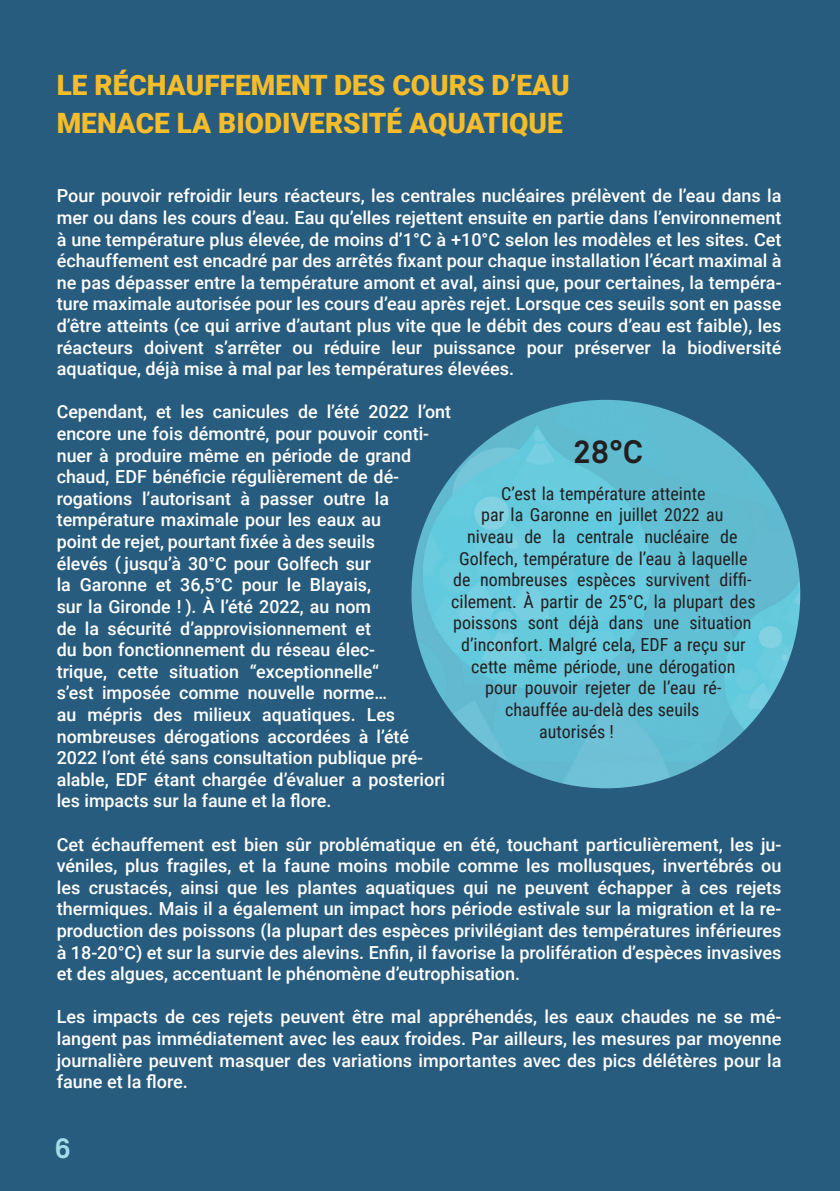
<style>
.page{position:relative;width:840px;height:1191px;background:#fff}
.page>*{position:absolute;margin:0;border:0;box-sizing:border-box;transform-origin:0 0}
.t1{font:700 32px "Akkurat Yu";color:#231f20}
.t2{font:900 28px/38px "Roboto";color:#f7bc29}
.t3{font:700 28px "Akkurat Yu";color:#a3dceb}
.t4{font:500 18px/21.6px "Roboto";color:#fff;text-align:justify}
.t5{font:18px "Roboto Condensed";color:#231f20}
</style>
<div class="page">
<div style="left:0;top:0;width:839px;height:1191px;background:#285c7e"></div>
<img style="left:411px;top:400px;width:388px;height:388px;border-radius:194px">
<h2 class="t2" style="left:57px;top:65px;width:514px">LE RÉCHAUFFEMENT DES COURS D’EAU<br>MENACE LA BIODIVERSITÉ AQUATIQUE</h2>
<p class="t4" style="left:57px;top:184px;width:726px">Pour pouvoir refroidir leurs réacteurs, les centrales nucléaires prélèvent de l’eau dans la mer ou dans les cours d’eau. Eau qu’elles rejettent ensuite en partie dans l’environnement à une température plus élevée, de moins d’1°C à +10°C selon les modèles et les sites. Cet échauffement est encadré par des arrêtés fixant pour chaque installation l’écart maximal à ne pas dépasser entre la température amont et aval, ainsi que, pour certaines, la tempéra&shy;ture maximale autorisée pour les cours d’eau après rejet. Lorsque ces seuils sont en passe d’être atteints (ce qui arrive d’autant plus vite que le débit des cours d’eau est faible), les réacteurs doivent s’arrêter ou réduire leur puissance pour préserver la biodiversité aquatique, déjà mise à mal par les températures élevées.</p>
<p class="t4" style="left:57px;top:400px;width:395px;text-align:left">Cependant, et les canicules de l’été 2022 l’ont encore une fois démontré, pour pouvoir conti&shy;nuer à produire même en période de grand chaud, EDF bénéficie régulièrement de dé&shy;rogations l’autorisant à passer outre la température maximale pour les eaux au<br>point de rejet, pourtant fixée à des seuils<br>élevés ( jusqu’à 30°C pour Golfech sur<br>la Garonne et 36,5°C pour le Blayais,<br>sur la Gironde ! ). À l’été 2022, au nom<br>de la sécurité d’approvisionnement et<br>du bon fonctionnement du réseau élec-<br>trique, cette situation “exceptionnelle“<br>s’est imposée comme nouvelle norme…<br>au mépris des milieux aquatiques. Les nombreuses dérogations accordées à l’été 2022 l’ont été sans consultation publique pré&shy;alable, EDF étant chargée d’évaluer a posteriori les impacts sur la faune et la flore.</p>
<p class="t4" style="left:57px;top:832px;width:726px">Cet échauffement est bien sûr problématique en été, touchant particulièrement, les ju&shy;véniles, plus fragiles, et la faune moins mobile comme les mollusques, invertébrés ou les crustacés, ainsi que les plantes aquatiques qui ne peuvent échapper à ces rejets thermiques. Mais il a également un impact hors période estivale sur la migration et la re&shy;production des poissons (la plupart des espèces privilégiant des températures inférieures à 18-20°C) et sur la survie des alevins. Enfin, il favorise la prolifération d’espèces invasives et des algues, accentuant le phénomène d’eutrophisation.</p>
<p class="t4" style="left:57px;top:1005px;width:726px">Les impacts de ces rejets peuvent être mal appréhendés, les eaux chaudes ne se mé&shy;langent pas immédiatement avec les eaux froides. Par ailleurs, les mesures par moyenne journalière peuvent masquer des variations importantes avec des pics délétères pour la faune et la flore.</p>
<h1 class="t1" style="left:573px;top:432px;width:71px">28°C</h1>
<p class="t5" style="left:501px;top:481px;width:205px">C’est la température atteinte</p>
<p class="t5" style="left:481px;top:502px;width:243px">par la Garonne en juillet 2022 au</p>
<p class="t5" style="left:467px;top:524px;width:271px">niveau de la centrale nucléaire de</p>
<p class="t5" style="left:459px;top:545px;width:289px">Golfech, température de l’eau à laquelle</p>
<p class="t5" style="left:453px;top:567px;width:299px">de nombreuses espèces survivent diffi-</p>
<p class="t5" style="left:451px;top:589px;width:306px">cilement. À partir de 25°C, la plupart des</p>
<p class="t5" style="left:453px;top:610px;width:299px">poissons sont déjà dans une situation</p>
<p class="t5" style="left:461px;top:632px;width:285px">d’inconfort. Malgré cela, EDF a reçu sur</p>
<p class="t5" style="left:471px;top:653px;width:266px">cette même période, une dérogation</p>
<p class="t5" style="left:485px;top:675px;width:237px">pour pouvoir rejeter de l’eau ré-</p>
<p class="t5" style="left:505px;top:697px;width:196px">chauffée au-delà des seuils</p>
<p class="t5" style="left:539px;top:718px;width:76px">autorisés !</p>
<h2 class="t3" style="left:55px;top:1130px;width:17px">6</h2>
</div>
